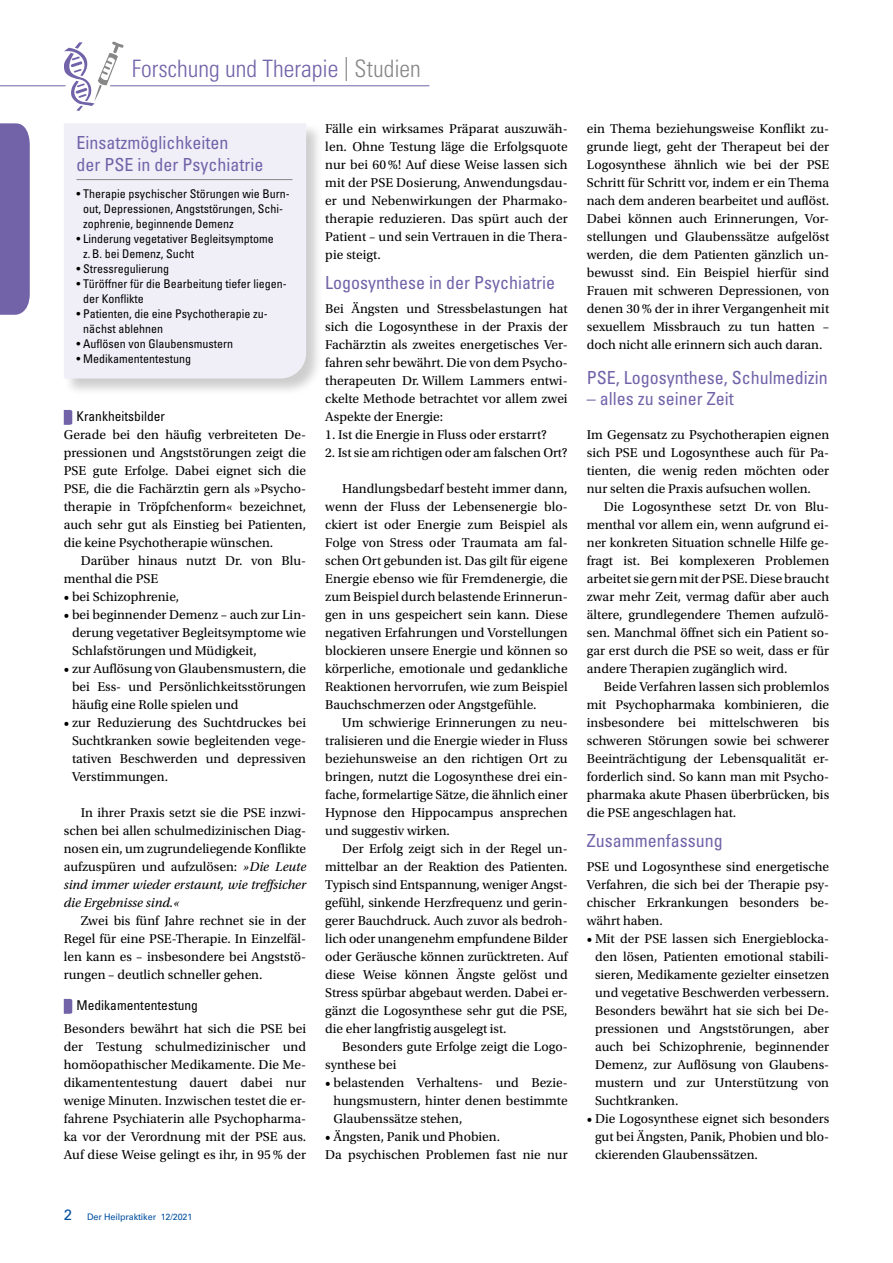
<style>
.page{position:relative;width:893px;height:1263px;background:#fff}
.page>*{position:absolute;margin:0;border:0;box-sizing:border-box;transform-origin:0 0}
.t1{font:300 condensed 24px "Univers LT Std";color:#7263a9}
.t2{font:condensed 18px/21.6px "Univers LT Std";color:#7263a9}
.t3{font:15px "Univers LT Std";color:#004f9f}
.t4{font:13.5px/18px "Utopia Std";color:#000;text-align:justify}
.t5{font:condensed 13.5px "Univers LT Std";color:#000}
.t6{font:condensed 12px/15px "Univers LT Std";color:#000}
.t7{font:9px "Univers LT Std";letter-spacing:-.015em;color:#004f9f}
.s1{color:#878787}
.s2{font-style:italic}
</style>
<div class="page">
<div style="left:0;top:123px;width:30px;height:192px;background:#7263a9"></div>
<hr style="left:0;top:85px;width:429px;height:1px;background:#7263a9">
<svg style="left:55px;top:41px;width:73px;height:70px"></svg>
<svg style="left:64px;top:410px;width:8px;height:15px"></svg>
<svg style="left:64px;top:999px;width:8px;height:15px"></svg>
<div style="left:63px;top:123px;width:261px;height:273px;background:#000;opacity:.2"></div>
<div style="left:64px;top:123px;width:242px;height:255px;background:#f0eff8"></div>
<hr style="left:77px;top:179px;width:216px;height:1px;background:#878787">
<h1 class="t1" style="left:132px;top:54px;width:291px">Forschung und Therapie <span class="s1">| Studien</span></h1>
<h2 class="t2" style="left:77px;top:132px;width:188px">Einsatzmöglichkeiten<br>der PSE in der Psychiatrie</h2>
<p class="t6" style="left:83px;top:187px;width:208px;text-indent:-7px">• Therapie psychischer Störungen wie Burn&shy;out, Depressionen, Angststörungen, Schi&shy;zophrenie, beginnende Demenz</p>
<p class="t6" style="left:83px;top:232px;width:192px;text-indent:-7px">• Linderung vegetativer Begleitsymptome z.B. bei Demenz, Sucht</p>
<p class="t6" style="left:77px;top:262px;width:94px">• Stressregulierung</p>
<p class="t6" style="left:83px;top:277px;width:205px;text-indent:-7px">• Türöffner für die Bearbeitung tiefer liegen&shy;der Konflikte</p>
<p class="t6" style="left:83px;top:307px;width:186px;text-indent:-7px">• Patienten, die eine Psychotherapie zu&shy;nächst ablehnen</p>
<p class="t6" style="left:77px;top:337px;width:158px">• Auflösen von Glaubensmustern</p>
<p class="t6" style="left:77px;top:352px;width:116px">• Medikamententestung</p>
<p class="t5" style="left:77px;top:408px;width:90px">Krankheitsbilder</p>
<p class="t4" style="left:64px;top:426px;width:244px">Gerade bei den häufig verbreiteten De&shy;pressionen und Angststörungen zeigt die PSE gute Erfolge. Dabei eignet sich die PSE, die die Fachärztin gern als »Psycho&shy;therapie in Tröpfchenform« bezeichnet, auch sehr gut als Einstieg bei Patienten, die keine Psychotherapie wünschen.</p>
<p class="t4" style="left:64px;top:552px;width:244px;text-indent:17px">Darüber hinaus nutzt Dr. von Blu&shy;menthal die PSE</p>
<p class="t4" style="left:64px;top:588px;width:117px">• bei Schizophrenie,</p>
<p class="t4" style="left:72px;top:606px;width:236px;text-indent:-8px">• bei beginnender Demenz – auch zur Lin&shy;derung vegetativer Begleitsymptome wie Schlafstörungen und Müdigkeit,</p>
<p class="t4" style="left:72px;top:660px;width:236px;text-indent:-8px">• zur Auflösung von Glaubensmustern, die bei Ess- und Persönlichkeitsstörungen häufig eine Rolle spielen und</p>
<p class="t4" style="left:72px;top:714px;width:236px;text-indent:-8px">• zur Reduzierung des Suchtdruckes bei Suchtkranken sowie begleitenden vege&shy;tativen Beschwerden und depressiven Verstimmungen.</p>
<p class="t4" style="left:64px;top:804px;width:244px;text-indent:17px">In ihrer Praxis setzt sie die PSE inzwi&shy;schen bei allen schulmedizinischen Diag&shy;nosen ein, um zugrundeliegende Konflikte aufzuspüren und aufzulösen: <span class="s2">»Die Leute sind immer wieder erstaunt, wie treffsicher die Ergebnisse sind.«</span></p>
<p class="t4" style="left:64px;top:912px;width:244px;text-indent:17px">Zwei bis fünf Jahre rechnet sie in der Regel für eine PSE-Therapie. In Einzelfäl&shy;len kann es – insbesondere bei Angststö&shy;rungen – deutlich schneller gehen.</p>
<p class="t5" style="left:77px;top:997px;width:123px">Medikamententestung</p>
<p class="t4" style="left:64px;top:1020px;width:244px">Besonders bewährt hat sich die PSE bei der Testung schulmedizinischer und homöopathischer Medikamente. Die Me&shy;dikamententestung dauert dabei nur wenige Minuten. Inzwischen testet die er&shy;fahrene Psychiaterin alle Psychopharma&shy;ka vor der Verordnung mit der PSE aus.<br>Auf diese Weise gelingt es ihr, in 95% der</p>
<p class="t4" style="left:325px;top:120px;width:244px">Fälle ein wirksames Präparat auszuwäh&shy;len. Ohne Testung läge die Erfolgsquote nur bei 60%! Auf diese Weise lassen sich mit der PSE Dosierung, Anwendungsdau&shy;er und Nebenwirkungen der Pharmako&shy;therapie reduzieren. Das spürt auch der Patient – und sein Vertrauen in die Thera&shy;pie steigt.</p>
<h2 class="t2" style="left:325px;top:272px;width:231px">Logosynthese in der Psychiatrie</h2>
<p class="t4" style="left:325px;top:300px;width:244px">Bei Ängsten und Stressbelastungen hat sich die Logosynthese in der Praxis der Fachärztin als zweites energetisches Ver&shy;fahren sehr bewährt. Die von dem Psycho&shy;therapeuten Dr. Willem Lammers entwi&shy;ckelte Methode betrachtet vor allem zwei Aspekte der Energie:</p>
<p class="t4" style="left:325px;top:426px;width:223px">1. Ist die Energie in Fluss oder erstarrt?</p>
<p class="t4" style="left:325px;top:444px;width:244px">2. Ist sie am richtigen oder am falschen Ort?</p>
<p class="t4" style="left:325px;top:480px;width:244px;text-indent:17px">Handlungsbedarf besteht immer dann, wenn der Fluss der Lebensenergie blo&shy;ckiert ist oder Energie zum Beispiel als Folge von Stress oder Traumata am fal&shy;schen Ort gebunden ist. Das gilt für eigene Energie ebenso wie für Fremdenergie, die zum Beispiel durch belastende Erinnerun&shy;gen in uns gespeichert sein kann. Diese negativen Erfahrungen und Vorstellungen blockieren unsere Energie und können so körperliche, emotionale und gedankliche Reaktionen hervorrufen, wie zum Beispiel Bauchschmerzen oder Angstgefühle.</p>
<p class="t4" style="left:325px;top:714px;width:244px;text-align:left;text-indent:17px">Um schwierige Erinnerungen zu neu&shy;tralisieren und die Energie wieder in Fluss beziehunsweise an den richtigen Ort zu bringen, nutzt die Logosynthese drei ein&shy;fache, formelartige Sätze, die ähnlich einer Hypnose den Hippocampus ansprechen und suggestiv wirken.</p>
<p class="t4" style="left:325px;top:840px;width:244px;text-align:left;text-indent:17px">Der Erfolg zeigt sich in der Regel un&shy;mittelbar an der Reaktion des Patienten.<br>Typisch sind Entspannung, weniger Angst&shy;gefühl, sinkende Herzfrequenz und gerin&shy;gerer Bauchdruck. Auch zuvor als bedroh&shy;lich oder unangenehm empfundene Bilder oder Geräusche können zurücktreten. Auf diese Weise können Ängste gelöst und Stress spürbar abgebaut werden. Dabei er&shy;gänzt die Logosynthese sehr gut die PSE, die eher langfristig ausgelegt ist.</p>
<p class="t4" style="left:325px;top:1038px;width:244px;text-indent:17px">Besonders gute Erfolge zeigt die Logo&shy;synthese bei</p>
<p class="t4" style="left:334px;top:1074px;width:236px;text-indent:-8px">• belastenden Verhaltens- und Bezie&shy;hungsmustern, hinter denen bestimmte Glaubenssätze stehen,</p>
<p class="t4" style="left:325px;top:1128px;width:244px">• Ängsten, Panik und Phobien.<br>Da psychischen Problemen fast nie nur</p>
<p class="t4" style="left:587px;top:120px;width:244px;text-align:left">ein Thema beziehungsweise Konflikt zu&shy;grunde liegt, geht der Therapeut bei der Logosynthese ähnlich wie bei der PSE Schritt für Schritt vor, indem er ein Thema nach dem anderen bearbeitet und auflöst.<br>Dabei können auch Erinnerungen, Vor&shy;stellungen und Glaubenssätze aufgelöst werden, die dem Patienten gänzlich un&shy;bewusst sind. Ein Beispiel hierfür sind Frauen mit schweren Depressionen, von denen 30% der in ihrer Vergangenheit mit sexuellem Missbrauch zu tun hatten – doch nicht alle erinnern sich auch daran.</p>
<h2 class="t2" style="left:587px;top:366px;width:242px">PSE, Logosynthese, Schulmedizin</h2>
<h2 class="t2" style="left:587px;top:388px;width:148px">– alles zu seiner Zeit</h2>
<p class="t4" style="left:587px;top:426px;width:244px;text-align:left">Im Gegensatz zu Psychotherapien eignen sich PSE und Logosynthese auch für Pa&shy;tienten, die wenig reden möchten oder nur selten die Praxis aufsuchen wollen.</p>
<p class="t4" style="left:587px;top:498px;width:244px;text-indent:17px">Die Logosynthese setzt Dr. von Blu&shy;menthal vor allem ein, wenn aufgrund ei&shy;ner konkreten Situation schnelle Hilfe ge&shy;fragt ist. Bei komplexeren Problemen arbeitet sie gern mit der PSE. Diese braucht zwar mehr Zeit, vermag dafür aber auch ältere, grundlegendere Themen aufzulö&shy;sen. Manchmal öffnet sich ein Patient so&shy;gar erst durch die PSE so weit, dass er für andere Therapien zugänglich wird.</p>
<p class="t4" style="left:587px;top:678px;width:244px;text-indent:17px">Beide Verfahren lassen sich problemlos mit Psychopharmaka kombinieren, die insbesondere bei mittelschweren bis schweren Störungen sowie bei schwerer Beeinträchtigung der Lebensqualität er&shy;forderlich sind. So kann man mit Psycho&shy;pharmaka akute Phasen überbrücken, bis die PSE angeschlagen hat.</p>
<h2 class="t2" style="left:587px;top:830px;width:137px">Zusammenfassung</h2>
<p class="t4" style="left:587px;top:858px;width:244px">PSE und Logosynthese sind energetische Verfahren, die sich bei der Therapie psy&shy;chischer Erkrankungen besonders be&shy;währt haben.</p>
<p class="t4" style="left:595px;top:930px;width:236px;text-indent:-8px">• Mit der PSE lassen sich Energieblocka&shy;den lösen, Patienten emotional stabili&shy;sieren, Medikamente gezielter einsetzen und vegetative Beschwerden verbessern.<br>Besonders bewährt hat sie sich bei De&shy;pressionen und Angststörungen, aber auch bei Schizophrenie, beginnender Demenz, zur Auflösung von Glaubens&shy;mustern und zur Unterstützung von Suchtkranken.</p>
<p class="t4" style="left:595px;top:1110px;width:236px;text-indent:-8px">• Die Logosynthese eignet sich besonders gut bei Ängsten, Panik, Phobien und blo&shy;ckierenden Glaubenssätzen.</p>
<p class="t3" style="left:64px;top:1206px;width:10px">2</p>
<p class="t7" style="left:87px;top:1211px;width:107px">Der Heilpraktiker 12/2021</p>
</div>
